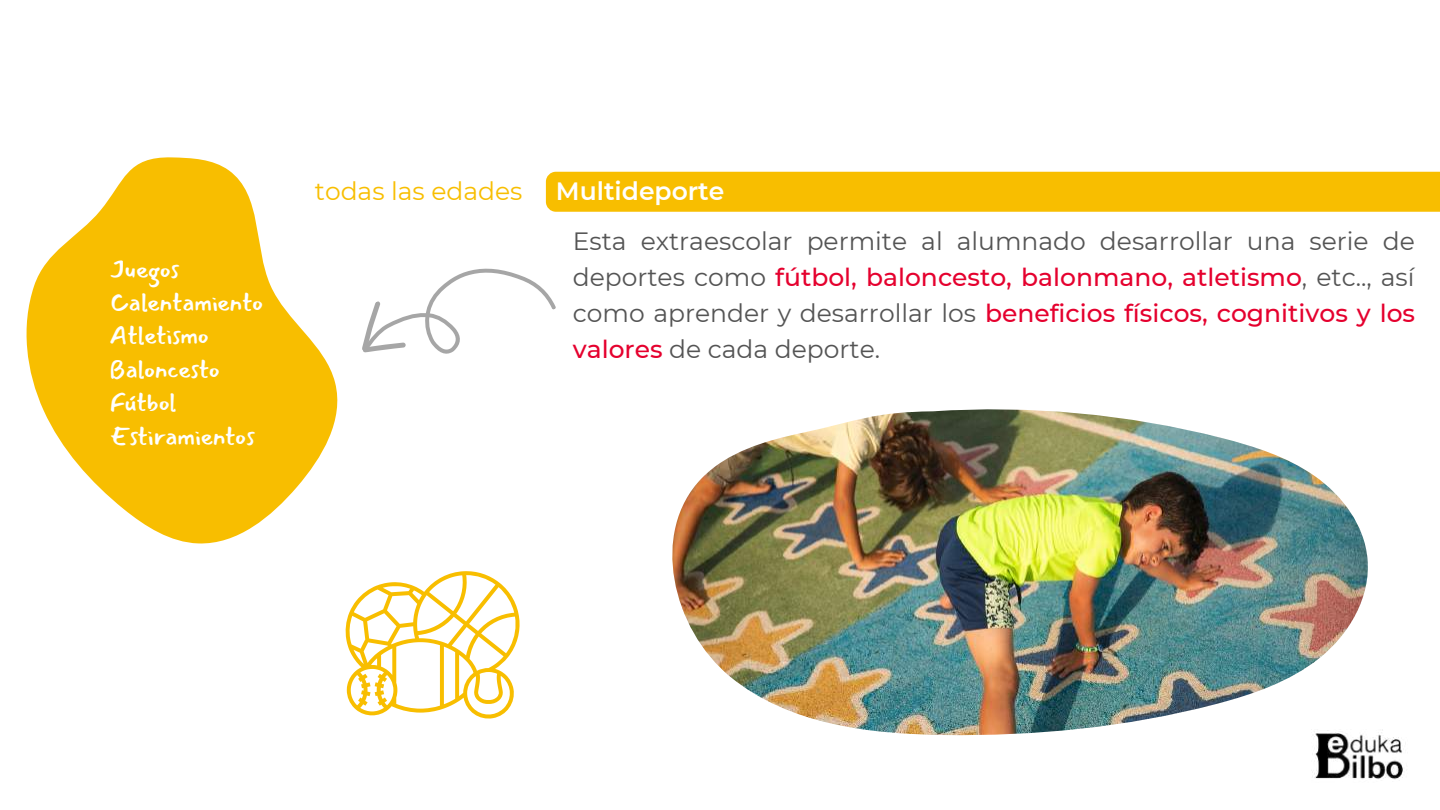
<style>
.page{position:relative;width:1440px;height:810px;background:#fff}
.page>*{position:absolute;margin:0;border:0;box-sizing:border-box;transform-origin:0 0}
.t1{font:25px/36px "Montserrat";color:#545454;text-align:justify}
.t2{font:25px/33.4px "Mansalva";color:#fff}
.t3{font:25px "Montserrat";color:#f8be00}
.t4{font:600 25px "Montserrat";color:#fff}
.s1{font-weight:500;color:#e5012e}
</style>
<div class="page">
<svg style="left:26px;top:157px;width:312px;height:387px;fill:#f8be00"></svg>
<svg style="left:362px;top:268px;width:194px;height:86px"></svg>
<svg style="left:345px;top:571px;width:175px;height:148px"></svg>
<img style="left:672px;top:409px;width:696px;height:327px">
<div style="left:546px;top:172px;width:894px;height:40px;background:#f8be00"></div>
<img style="left:1311px;top:729px;width:95px;height:51px">
<p class="t2" style="left:110px;top:252px;width:71px">Juegos</p>
<p class="t2" style="left:110px;top:319px;width:146px">Atletismo<br>Baloncesto<br>Fútbol<br>Estiramientos</p>
<p class="t2" style="left:110px;top:286px;width:155px">Calentamiento</p>
<p class="t3" style="left:315px;top:176px;width:209px">todas las edades</p>
<p class="t4" style="left:556px;top:176px;width:170px">Multideporte</p>
<p class="t1" style="left:573px;top:223px;width:844px">Esta extraescolar permite al alumnado desarrollar una serie de deportes como <span class="s1">fútbol, baloncesto, balonmano, atletismo</span>, etc.., así como aprender y desarrollar los <span class="s1">beneficios físicos, cognitivos y los valores</span> de cada deporte.</p>
</div>
